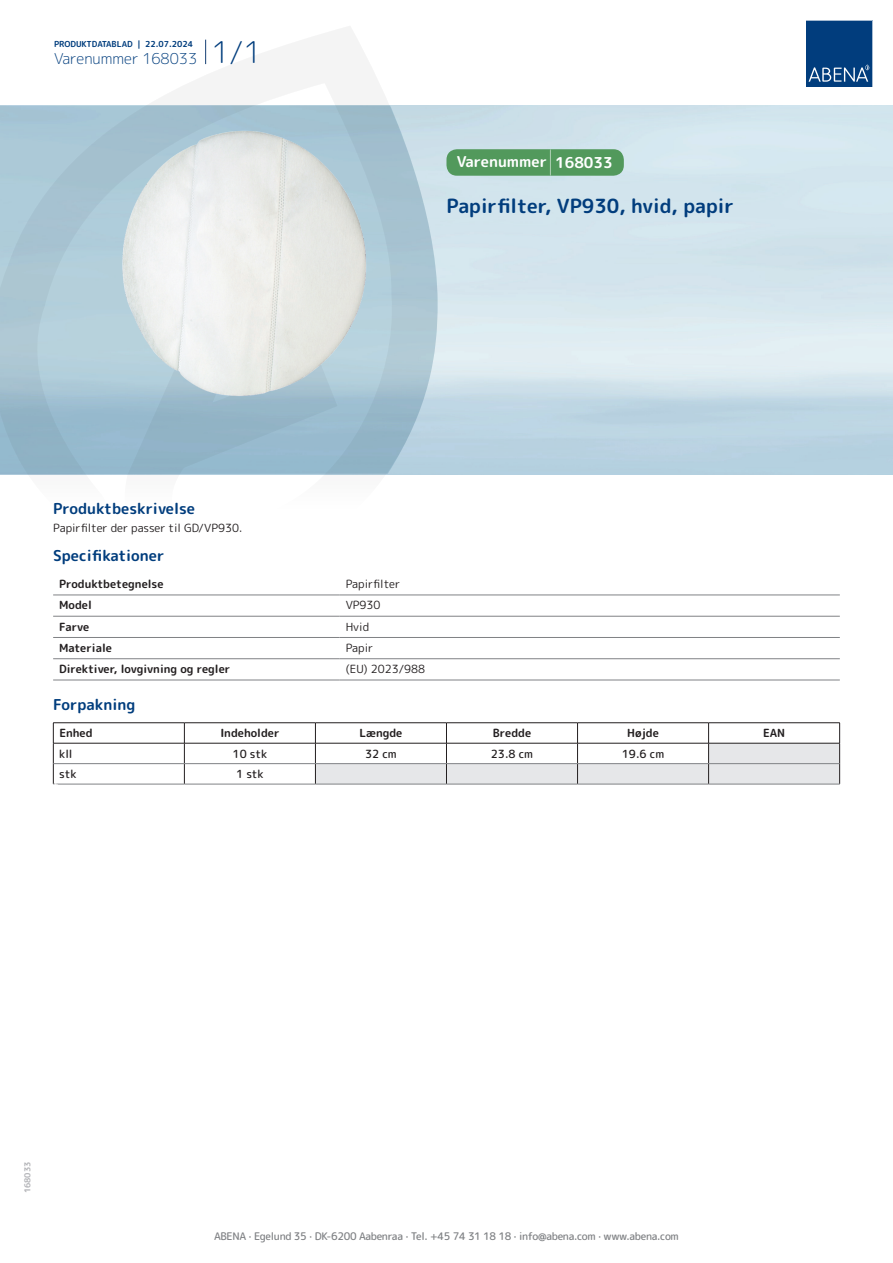
<style>
.page{position:relative;width:893px;height:1263px;background:#fff}
.page>*{position:absolute;margin:0;border:0;box-sizing:border-box;transform-origin:0 0}
.t1{font:700 19.5px "Rounded Mplus 1 c";color:#013d7d}
.t2{font:700 15px "Rounded Mplus 1 c";color:#013d7d}
.t3{font:300 15px "Rounded Mplus 1 c";color:#013d7d}
.t4{font:700 15px "Rounded Mplus 1 c";color:#fff}
.t5{font:700 11.25px "Rounded Mplus 1 c";color:#231f20}
.t6{font:11.25px "Rounded Mplus 1 c";color:#231f20}
.t7{font:500 11.25px "Rounded Mplus 1 c";color:#231f20}
.t8{font:500 10.5px "Rounded Mplus 1 c";letter-spacing:-.03em;color:#808285}
.t9{font:700 10.5px "Rounded Mplus 1 c";color:#fff}
.t10{font:700 8.25px "Rounded Mplus 1 c";color:#013d7d}
.t11{font:700 8.25px "Rounded Mplus 1 c";color:#b2b3b7}
.s1{font-size:30px}
.s2{font-size:25.5px}
</style>
<div class="page">
<svg style="left:0;top:26px;width:439px;height:569px"></svg>
<svg style="left:0;top:106px;width:438px;height:368px;background:#a4c2d1"></svg>
<svg style="left:205px;top:40px;width:1px;height:24px"></svg>
<svg style="left:806px;top:20px;width:67px;height:67px;background:#144b86"></svg>
<img style="left:101px;top:127px;width:276px;height:275px">
<hr style="left:53px;top:595px;width:287px;height:1px;background:#808285">
<hr style="left:340px;top:595px;width:500px;height:1px;background:#808285">
<hr style="left:53px;top:616px;width:287px;height:1px;background:#808285">
<hr style="left:340px;top:616px;width:500px;height:1px;background:#808285">
<hr style="left:53px;top:637px;width:287px;height:1px;background:#808285">
<hr style="left:340px;top:637px;width:500px;height:1px;background:#808285">
<hr style="left:53px;top:658px;width:287px;height:1px;background:#808285">
<hr style="left:340px;top:658px;width:500px;height:1px;background:#808285">
<hr style="left:53px;top:680px;width:287px;height:1px;background:#808285">
<hr style="left:340px;top:680px;width:500px;height:1px;background:#808285">
<hr style="left:53px;top:722px;width:131px;height:1px;background:#231f20">
<hr style="left:184px;top:722px;width:131px;height:1px;background:#231f20">
<hr style="left:315px;top:722px;width:131px;height:1px;background:#231f20">
<hr style="left:446px;top:722px;width:131px;height:1px;background:#231f20">
<hr style="left:577px;top:722px;width:132px;height:1px;background:#231f20">
<hr style="left:709px;top:722px;width:131px;height:1px;background:#231f20">
<hr style="left:53px;top:743px;width:131px;height:1px;background:#231f20">
<hr style="left:184px;top:743px;width:131px;height:1px;background:#231f20">
<svg style="left:53px;top:723px;width:1px;height:61px"></svg>
<svg style="left:184px;top:723px;width:1px;height:61px"></svg>
<svg style="left:315px;top:723px;width:525px;height:61px"></svg>
<hr style="left:54px;top:763px;width:130px;height:1px;background:#808285">
<hr style="left:184px;top:763px;width:131px;height:1px;background:#808285">
<hr style="left:315px;top:763px;width:131px;height:1px;background:#808285">
<hr style="left:446px;top:763px;width:131px;height:1px;background:#808285">
<hr style="left:577px;top:763px;width:132px;height:1px;background:#808285">
<hr style="left:709px;top:763px;width:130px;height:1px;background:#808285">
<hr style="left:53px;top:784px;width:131px;height:1px;background:#808285">
<hr style="left:184px;top:784px;width:131px;height:1px;background:#808285">
<hr style="left:315px;top:784px;width:131px;height:1px;background:#808285">
<hr style="left:446px;top:784px;width:131px;height:1px;background:#808285">
<hr style="left:577px;top:784px;width:132px;height:1px;background:#808285">
<hr style="left:709px;top:784px;width:131px;height:1px;background:#808285">
<div style="left:446px;top:149px;width:178px;height:27px;background:#52995c;border-radius:10px"></div>
<p class="t10" style="left:54px;top:38px;width:141px">PRODUKTDATABLAD | 22.07.2024</p>
<h2 class="t3" style="left:54px;top:48px;width:209px">Varenummer 168033 <span class="s1">1/1</span></h2>
<h2 class="t4" style="left:457px;top:151px;width:157px">Varenummer <span class="s2">|</span> 168033</h2>
<h1 class="t1" style="left:446px;top:192px;width:289px">Papirfilter, VP930, hvid, papir</h1>
<h2 class="t2" style="left:53px;top:498px;width:143px">Produktbeskrivelse</h2>
<p class="t6" style="left:53px;top:520px;width:191px">Papirfilter der passer til GD/VP930.</p>
<h2 class="t2" style="left:53px;top:545px;width:113px">Specifikationer</h2>
<p class="t5" style="left:59px;top:576px;width:106px">Produktbetegnelse</p>
<p class="t6" style="left:346px;top:576px;width:56px">Papirfilter</p>
<p class="t5" style="left:59px;top:597px;width:34px">Model</p>
<p class="t6" style="left:346px;top:597px;width:36px">VP930</p>
<p class="t5" style="left:59px;top:618px;width:32px">Farve</p>
<p class="t6" style="left:346px;top:618px;width:25px">Hvid</p>
<p class="t5" style="left:59px;top:640px;width:54px">Materiale</p>
<p class="t6" style="left:346px;top:640px;width:29px">Papir</p>
<p class="t5" style="left:59px;top:661px;width:173px">Direktiver, lovgivning og regler</p>
<p class="t6" style="left:346px;top:661px;width:81px">(EU) 2023/988</p>
<h2 class="t2" style="left:53px;top:694px;width:84px">Forpakning</h2>
<p class="t5" style="left:59px;top:725px;width:35px">Enhed</p>
<p class="t5" style="left:220px;top:725px;width:61px">Indeholder</p>
<p class="t5" style="left:359px;top:725px;width:44px">Længde</p>
<p class="t5" style="left:493px;top:725px;width:40px">Bredde</p>
<p class="t5" style="left:627px;top:725px;width:33px">Højde</p>
<p class="t5" style="left:763px;top:725px;width:24px">EAN</p>
<p class="t7" style="left:59px;top:745px;width:15px">kll</p>
<p class="t7" style="left:233px;top:745px;width:36px">10 stk</p>
<p class="t7" style="left:365px;top:745px;width:33px">32 cm</p>
<p class="t7" style="left:491px;top:745px;width:44px">23.8 cm</p>
<p class="t7" style="left:622px;top:745px;width:44px">19.6 cm</p>
<p class="t7" style="left:59px;top:766px;width:19px">stk</p>
<p class="t7" style="left:236px;top:766px;width:29px">1 stk</p>
<p class="t9" style="left:53px;top:779px;width:7px">*</p>
<p class="t11" style="left:22px;top:1193px;width:33px;rotate:-90deg">168033</p>
<p class="t8" style="left:214px;top:1229px;width:466px">ABENA · Egelund 35 · DK-6200 Aabenraa · Tel. +45 74 31 18 18 · info@abena.com · www.abena.com</p>
</div>
